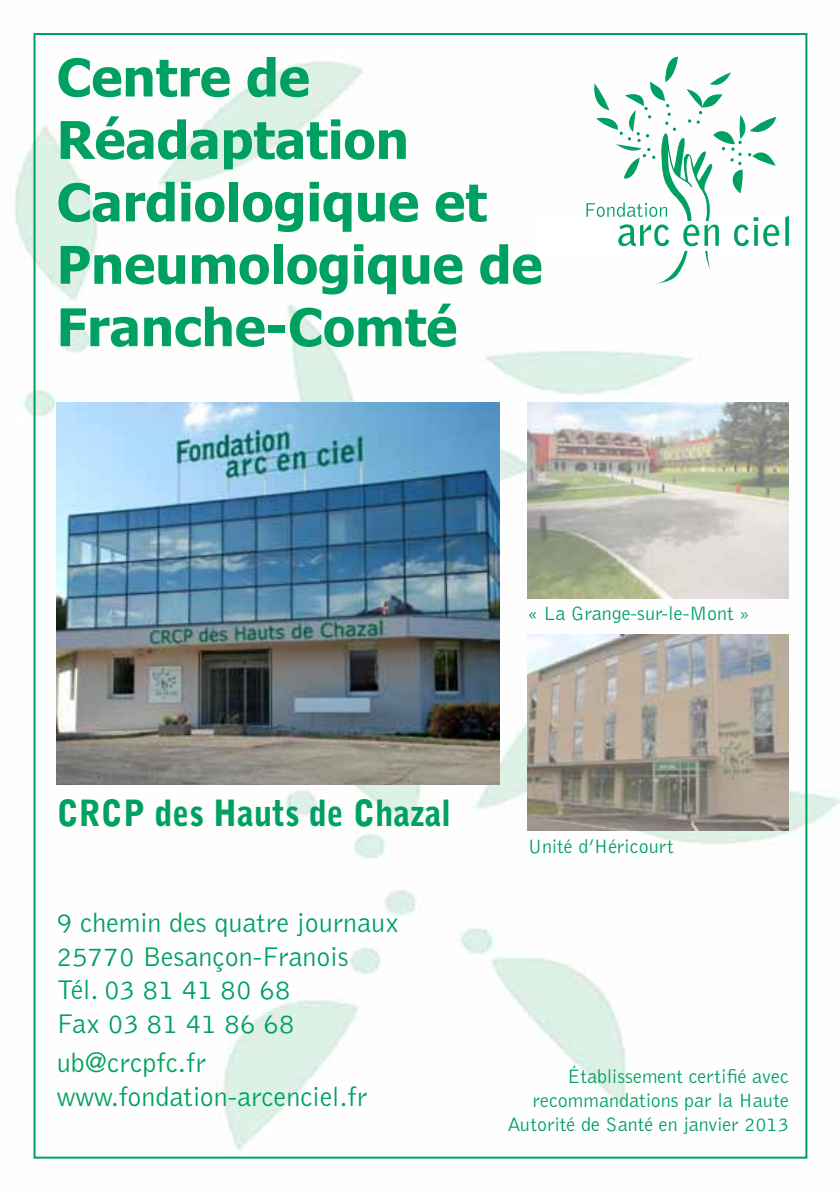
<style>
.page{position:relative;width:840px;height:1191px;background:#fff}
.page>*{position:absolute;margin:0;border:0;box-sizing:border-box;transform-origin:0 0}
.t1{font:700 52px/62.4px "Tahoma";color:#00a160}
.t2{font:900 36px "Bell Gothic Std";color:#00a160;scale:.92 1}
.t3{font:300 28px/33.6px "Bell Gothic Std";color:#00a160}
.t4{font:300 20px/24px "Bell Gothic Std";color:#00a160;text-align:right}
</style>
<div class="page">
<img style="left:14px;top:33px;width:825px;height:1126px">
<div style="left:536px;top:221px;width:250px;height:30px;background:#fff"></div>
<svg style="left:784px;top:216px;width:4px;height:30px"></svg>
<svg style="left:586px;top:57px;width:192px;height:227px"></svg>
<img style="left:57px;top:403px;width:442px;height:381px">
<img style="left:527px;top:403px;width:261px;height:195px">
<img style="left:527px;top:634px;width:261px;height:196px">
<h1 class="t1" style="left:57px;top:43px;width:487px">Centre de<br>Réadaptation<br>Cardiologique et<br>Pneumologique de<br>Franche-Comté</h1>
<p class="t4" style="left:527px;top:601px;width:223px">« La Grange-sur-le-Mont »</p>
<h2 class="t2" style="left:57px;top:792px;width:429px">CRCP des Hauts de Chazal</h2>
<h3 class="t3" style="left:57px;top:906px;width:344px">9 chemin des quatre journaux<br>25770 Besançon-Franois<br>Tél. 03 81 41 80 68<br>Fax 03 81 41 86 68</h3>
<h3 class="t3" style="left:57px;top:1047px;width:312px">ub@crcpfc.fr www.fondation-arcenciel.fr</h3>
<p class="t4" style="left:527px;top:835px;width:147px">Unité d’Héricourt</p>
<p class="t4" style="left:507px;top:1065px;width:283px">Établissement certifié avec recommandations par la Haute<br>Autorité de Santé en janvier 2013</p>
</div>
